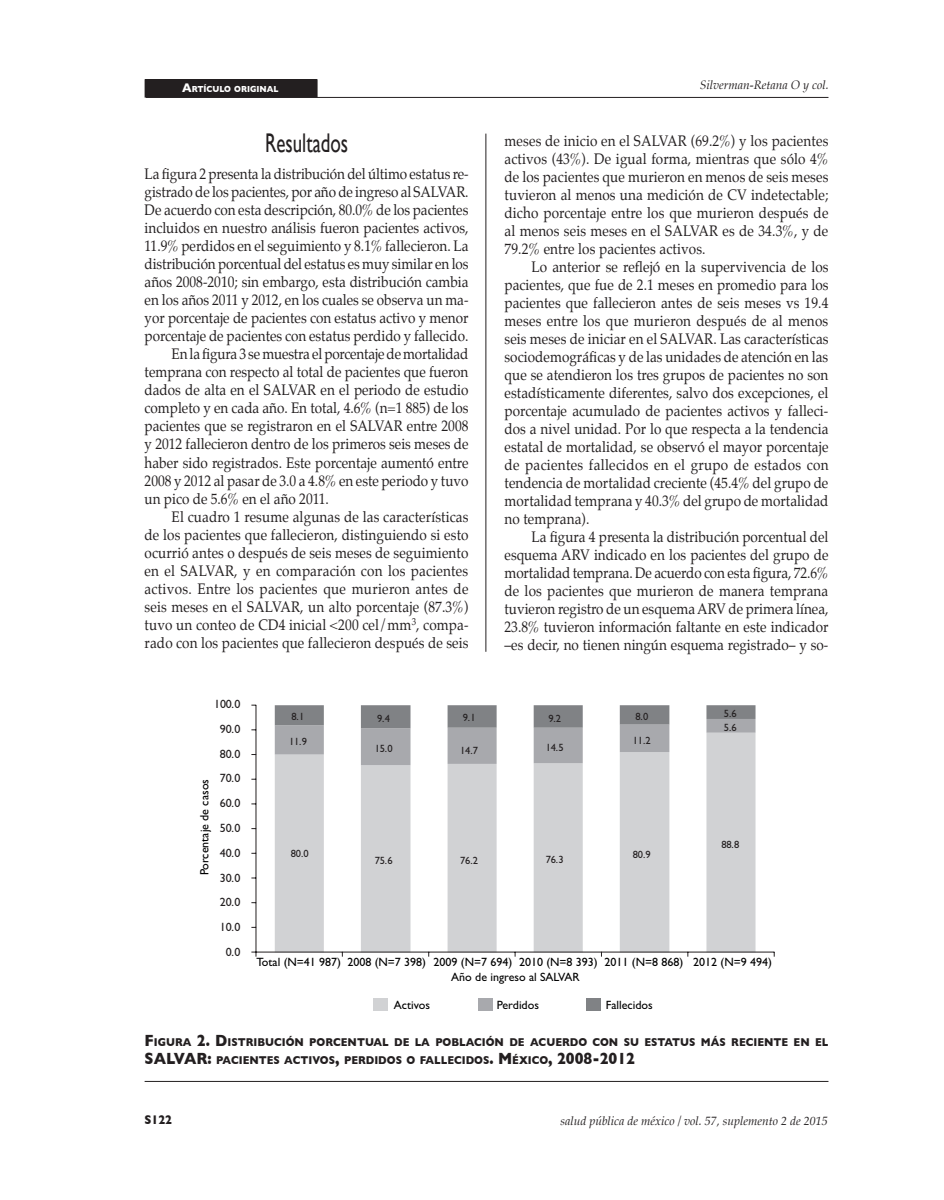
<style>
.page{position:relative;width:944px;height:1200px;background:#fff}
.page>*{position:absolute;margin:0;border:0;box-sizing:border-box;transform-origin:0 0}
.t1{font:27px "Gill Sans";color:#231f20;scale:.7 1}
.t2{font:15px/18px "Palatino";color:#231f20;text-align:justify;scale:.9 1}
.t3{font:15px "Palatino";letter-spacing:.02em;color:#231f20;scale:.9 1}
.t4{font:700 12.75px "Gill Sans";color:#231f20;scale:.9 1}
.t5{font:12px/14.4px "Gill Sans";color:#000001;text-align:center}
.t6{font:italic 12px "Palatino";color:#231f20}
.t7{font:12px "Gill Sans";letter-spacing:-.015em;color:#231f20}
.t8{font:700 11.55px/18px "Gill Sans";color:#231f20;scale:.9 1}
.t9{font:10.5px "Gill Sans";letter-spacing:-.02em;color:#231f20}
.t10{font:700 8.85px "Gill Sans";color:#fff;scale:.9 1}
.s1{font-size:12.75px}
.s2{font-size:16.5px}
</style>
<div class="page">
<div style="left:145px;top:80px;width:172px;height:17px;background:#231f20"></div>
<hr style="left:146px;top:97px;width:682px;height:1px;background:#231f20">
<hr style="left:486px;top:134px;width:1px;height:517px;background:#231f20">
<hr style="left:145px;top:1080px;width:683px;height:1px;background:#231f20">
<svg style="left:275px;top:765px;width:481px;height:186px;fill:#d1d2d4"></svg>
<svg style="left:275px;top:705px;width:481px;height:60px"></svg>
<hr style="left:256px;top:704px;width:1px;height:252px;background:#231f20">
<hr style="left:251px;top:951px;width:523px;height:1px;background:#231f20">
<div style="left:373px;top:997px;width:14px;height:13px;background:#d1d2d4"></div>
<div style="left:587px;top:997px;width:14px;height:13px;background:#808285"></div>
<div style="left:478px;top:997px;width:15px;height:13px;background:#a8a9ad"></div>
<p class="t10" style="left:182px;top:83px;width:109px"><span class="s1">A</span>RTÍCULO ORIGINAL</p>
<h1 class="t1" style="left:265px;top:127px;width:120px">Resultados</h1>
<p class="t2" style="left:145px;top:165px;width:361px">La figura 2 presenta la distribución del último estatus re-</p>
<p class="t2" style="left:145px;top:183px;width:361px">gistrado de los pacientes, por año de ingreso al SALVAR.</p>
<p class="t2" style="left:145px;top:201px;width:361px">De acuerdo con esta descripción, 80.0% de los pacientes</p>
<p class="t2" style="left:145px;top:219px;width:361px">incluidos en nuestro análisis fueron pacientes activos,</p>
<p class="t2" style="left:145px;top:237px;width:361px">11.9% perdidos en el seguimiento y 8.1% fallecieron. La</p>
<p class="t2" style="left:145px;top:255px;width:361px">distribución porcentual del estatus es muy similar en los</p>
<p class="t2" style="left:145px;top:273px;width:361px">años 2008-2010; sin embargo, esta distribución cambia</p>
<p class="t2" style="left:145px;top:291px;width:361px">en los años 2011 y 2012, en los cuales se observa un ma-</p>
<p class="t2" style="left:145px;top:309px;width:361px">yor porcentaje de pacientes con estatus activo y menor</p>
<p class="t2" style="left:145px;top:327px;width:361px">porcentaje de pacientes con estatus perdido y fallecido.</p>
<p class="t2" style="left:172px;top:345px;width:331px">En la figura 3 se muestra el porcentaje de mortalidad</p>
<p class="t2" style="left:145px;top:363px;width:361px">temprana con respecto al total de pacientes que fueron</p>
<p class="t2" style="left:145px;top:381px;width:361px">dados de alta en el SALVAR en el periodo de estudio</p>
<p class="t2" style="left:145px;top:399px;width:361px">completo y en cada año. En total, 4.6% (n=1 885) de los</p>
<p class="t2" style="left:145px;top:417px;width:361px">pacientes que se registraron en el SALVAR entre 2008</p>
<p class="t2" style="left:145px;top:435px;width:361px">y 2012 fallecieron dentro de los primeros seis meses de</p>
<p class="t2" style="left:145px;top:453px;width:361px">haber sido registrados. Este porcentaje aumentó entre</p>
<p class="t2" style="left:145px;top:471px;width:361px">2008 y 2012 al pasar de 3.0 a 4.8% en este periodo y tuvo</p>
<p class="t2" style="left:145px;top:489px;width:206px">un pico de 5.6% en el año 2011.</p>
<p class="t2" style="left:172px;top:507px;width:331px">El cuadro 1 resume algunas de las características</p>
<p class="t2" style="left:145px;top:525px;width:361px">de los pacientes que fallecieron, distinguiendo si esto</p>
<p class="t2" style="left:145px;top:543px;width:361px">ocurrió antes o después de seis meses de seguimiento</p>
<p class="t2" style="left:145px;top:561px;width:361px">en el SALVAR, y en comparación con los pacientes</p>
<p class="t3" style="left:145px;top:576px;width:362px">activos. Entre los pacientes que murieron antes de</p>
<p class="t2" style="left:145px;top:597px;width:361px">seis meses en el SALVAR, un alto porcentaje (87.3%)</p>
<p class="t2" style="left:145px;top:615px;width:361px">tuvo un conteo de CD4 inicial &lt;200 cel/mm<sup>3</sup>, compa-</p>
<p class="t2" style="left:145px;top:633px;width:361px">rado con los pacientes que fallecieron después de seis</p>
<p class="t6" style="left:700px;top:76px;width:130px">Silverman-Retana O y col.</p>
<p class="t2" style="left:505px;top:132px;width:361px">meses de inicio en el SALVAR (69.2%) y los pacientes activos (43%). De igual forma, mientras que sólo 4% de los pacientes que murieron en menos de seis meses tuvieron al menos una medición de CV indetectable; dicho porcentaje entre los que murieron después de al menos seis meses en el SALVAR es de 34.3%, y de 79.2% entre los pacientes activos.</p>
<p class="t2" style="left:505px;top:258px;width:362px;text-indent:27px">Lo anterior se reflejó en la supervivencia de los pacientes, que fue de 2.1 meses en promedio para los pacientes que fallecieron antes de seis meses vs 19.4 meses entre los que murieron después de al menos seis meses de iniciar en el SALVAR. Las características sociodemográficas y de las unidades de atención en las que se atendieron los tres grupos de pacientes no son estadísticamente diferentes, salvo dos excepciones, el porcentaje acumulado de pacientes activos y falleci&shy;dos a nivel unidad. Por lo que respecta a la tendencia estatal de mortalidad, se observó el mayor porcentaje de pacientes fallecidos en el grupo de estados con tendencia de mortalidad creciente (45.4% del grupo de mortalidad temprana y 40.3% del grupo de mortalidad no temprana).</p>
<p class="t2" style="left:505px;top:528px;width:361px;text-indent:27px">La figura 4 presenta la distribución porcentual del esquema ARV indicado en los pacientes del grupo de mortalidad temprana. De acuerdo con esta figura, 72.6% de los pacientes que murieron de manera temprana tuvieron registro de un esquema ARV de primera línea, 23.8% tuvieron información faltante en este indicador –es decir, no tienen ningún esquema registrado– y so-</p>
<p class="t7" style="left:214px;top:697px;width:28px">100.0</p>
<p class="t7" style="left:220px;top:721px;width:22px">90.0</p>
<p class="t5" style="left:197px;top:875px;width:98px;rotate:-90deg">Porcentaje de casos</p>
<p class="t7" style="left:220px;top:746px;width:22px">80.0</p>
<p class="t7" style="left:220px;top:771px;width:22px">70.0</p>
<p class="t7" style="left:220px;top:796px;width:22px">60.0</p>
<p class="t7" style="left:220px;top:820px;width:22px">50.0</p>
<p class="t7" style="left:220px;top:845px;width:22px">40.0</p>
<p class="t7" style="left:220px;top:870px;width:22px">30.0</p>
<p class="t7" style="left:220px;top:895px;width:22px">20.0</p>
<p class="t7" style="left:220px;top:919px;width:22px">10.0</p>
<p class="t7" style="left:226px;top:944px;width:16px">0.0</p>
<p class="t9" style="left:292px;top:710px;width:14px">8.1</p>
<p class="t9" style="left:377px;top:712px;width:14px">9.4</p>
<p class="t9" style="left:463px;top:711px;width:14px">9.1</p>
<p class="t9" style="left:548px;top:711px;width:14px">9.2</p>
<p class="t9" style="left:635px;top:710px;width:14px">8.0</p>
<p class="t9" style="left:724px;top:707px;width:14px">5.6</p>
<p class="t9" style="left:724px;top:721px;width:14px">5.6</p>
<p class="t9" style="left:289px;top:735px;width:20px">11.9</p>
<p class="t9" style="left:291px;top:847px;width:20px">80.0</p>
<p class="t9" style="left:375px;top:742px;width:19px">15.0</p>
<p class="t9" style="left:460px;top:744px;width:19px">14.7</p>
<p class="t9" style="left:546px;top:741px;width:19px">14.5</p>
<p class="t9" style="left:375px;top:854px;width:19px">75.6</p>
<p class="t9" style="left:460px;top:853px;width:19px">76.2</p>
<p class="t9" style="left:546px;top:853px;width:19px">76.3</p>
<p class="t9" style="left:633px;top:733px;width:19px">11.2</p>
<p class="t9" style="left:633px;top:847px;width:19px">80.9</p>
<p class="t9" style="left:721px;top:838px;width:19px">88.8</p>
<p class="t5" style="left:257px;top:954px;width:517px">Total (N=41 987) 2008 (N=7 398) 2009 (N=7 694) 2010 (N=8 393) 2011 (N=8 868) 2012 (N=9 494)<br>Año de ingreso al SALVAR</p>
<p class="t5" style="left:394px;top:997px;width:38px">Activos</p>
<p class="t5" style="left:497px;top:997px;width:44px">Perdidos</p>
<p class="t5" style="left:606px;top:997px;width:49px">Fallecidos</p>
<p class="t8" style="left:145px;top:1032px;width:761px"><span class="s2">F</span>IGURA <span class="s2">2. D</span>ISTRIBUCIÓN PORCENTUAL DE LA POBLACIÓN DE ACUERDO CON SU ESTATUS MÁS RECIENTE EN EL<br><span class="s2">SALVAR:</span> PACIENTES ACTIVOS<span class="s2">,</span> PERDIDOS O FALLECIDOS<span class="s2">. M</span> ÉXICO<span class="s2">, 2008-2012</span></p>
<p class="t4" style="left:145px;top:1111px;width:32px">S122</p>
<p class="t6" style="left:560px;top:1111px;width:269px">salud pública de méxico / vol. 57, suplemento 2 de 2015</p>
</div>
